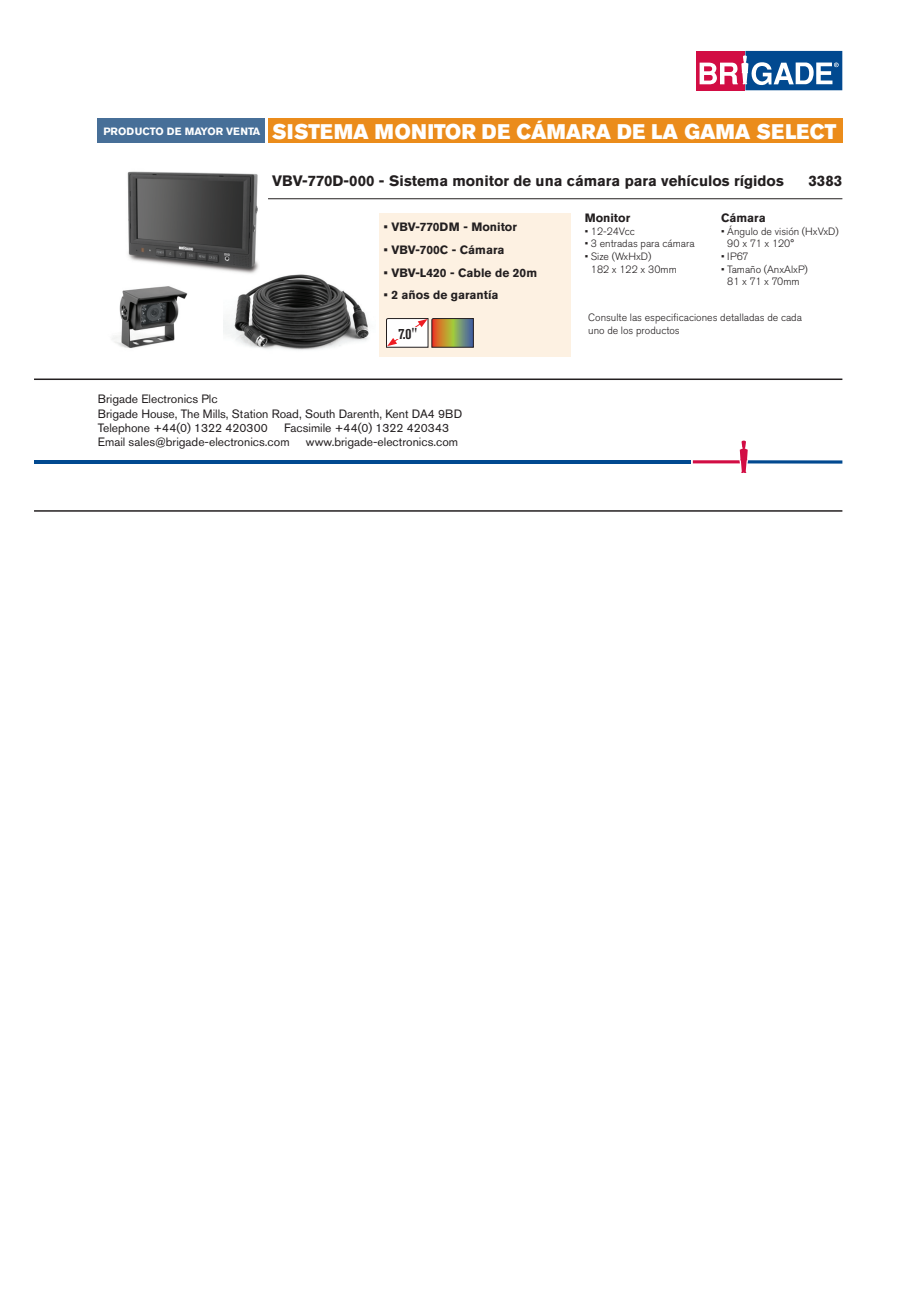
<style>
.page{position:relative;width:919px;height:1289px;background:#fff}
.page>*{position:absolute;margin:0;border:0;box-sizing:border-box;transform-origin:0 0}
.t1{font:21px "Akzidenz Grotesk BE Super";letter-spacing:.02em;color:#fff;scale:.94 1}
.t2{font:700 15px "Akzidenz Grotesk BE";color:#231f20}
.t3{font:700 condensed 15px "Akzidenz Grotesk BE";color:#231f20}
.t4{font:12px/14.4px "Akzidenz Grotesk BE";color:#231f20}
.t5{font:700 12px "Akzidenz Grotesk BE";color:#231f20}
.t6{font:300 10.5px/12.6px "Akzidenz Grotesk BE";color:#231f20}
.t7{font:700 10.5px "Akzidenz Grotesk BE";color:#fff}
</style>
<div class="page">
<div style="left:268px;top:118px;width:574px;height:25px;background:#eb8c1b"></div>
<svg style="left:696px;top:50px;width:147px;height:41px"></svg>
<div style="left:695px;top:51px;width:49px;height:39px;background:#d20d44"></div>
<div style="left:745px;top:51px;width:97px;height:39px;background:#014990"></div>
<svg style="left:699px;top:55px;width:139px;height:30px"></svg>
<hr style="left:268px;top:198px;width:574px;height:1px;background:#231f20">
<hr style="left:34px;top:460px;width:656px;height:3px;background:#014990">
<svg style="left:692px;top:440px;width:150px;height:33px"></svg>
<hr style="left:34px;top:510px;width:808px;height:1px;background:#231f20">
<hr style="left:34px;top:378px;width:808px;height:2px;background:#231f20">
<div style="left:98px;top:118px;width:168px;height:25px;background:#476f98"></div>
<div style="left:379px;top:213px;width:192px;height:143px;background:#fdf1e2"></div>
<svg style="left:386px;top:318px;width:88px;height:30px;background:#bdae95"></svg>
<img style="left:223px;top:274px;width:146px;height:76px">
<img style="left:127px;top:171px;width:132px;height:105px">
<img style="left:112px;top:286px;width:76px;height:62px">
<p class="t7" style="left:103px;top:125px;width:158px">PRODUCTO DE MAYOR VENTA</p>
<h1 class="t1" style="left:272px;top:119px;width:601px">SISTEMA MONITOR DE CÁMARA DE LA GAMA SELECT</h1>
<p class="t2" style="left:272px;top:172px;width:513px">VBV-770D-000 - Sistema monitor de una cámara para vehículos rígidos</p>
<p class="t2" style="left:808px;top:172px;width:36px">3383</p>
<p class="t5" style="left:384px;top:219px;width:135px">• VBV-770DM - Monitor</p>
<p class="t5" style="left:384px;top:242px;width:122px">• VBV-700C - Cámara</p>
<p class="t5" style="left:384px;top:265px;width:155px">• VBV-L420 - Cable de 20m</p>
<p class="t5" style="left:384px;top:288px;width:116px">• 2 años de garantía</p>
<p class="t3" style="left:398px;top:325px;width:21px">7.0"</p>
<p class="t5" style="left:584px;top:211px;width:47px">Monitor</p>
<p class="t6" style="left:584px;top:225px;width:52px">• 12-24Vcc</p>
<p class="t6" style="left:584px;top:238px;width:111px">• 3 entradas para cámara</p>
<p class="t6" style="left:591px;top:250px;width:87px;text-indent:-6px">• Size (WxHxD)<br>182 x 122 x 30mm</p>
<p class="t5" style="left:721px;top:211px;width:46px">Cámara</p>
<p class="t6" style="left:727px;top:225px;width:113px;text-indent:-6px">• Ángulo de visión (HxVxD)<br>90 x 71 x 120°</p>
<p class="t6" style="left:721px;top:250px;width:29px">• IP67</p>
<p class="t6" style="left:721px;top:263px;width:88px;text-align:center">• Tamaño (AnxAlxP)<br>81 x 71 x 70mm</p>
<p class="t6" style="left:588px;top:311px;width:215px">Consulte las especificaciones detalladas de cada uno de los productos</p>
<p class="t4" style="left:98px;top:392px;width:366px">Brigade Electronics Plc<br>Brigade House, The Mills, Station Road, South Darenth, Kent DA4 9BD<br>Telephone +44(0) 1322 420300</p>
<p class="t4" style="left:98px;top:420px;width:353px;text-indent:186px">Facsimile +44(0) 1322 420343<br>Email sales@brigade-electronics.com</p>
<p class="t4" style="left:306px;top:435px;width:154px">www.brigade-electronics.com</p>
</div>
